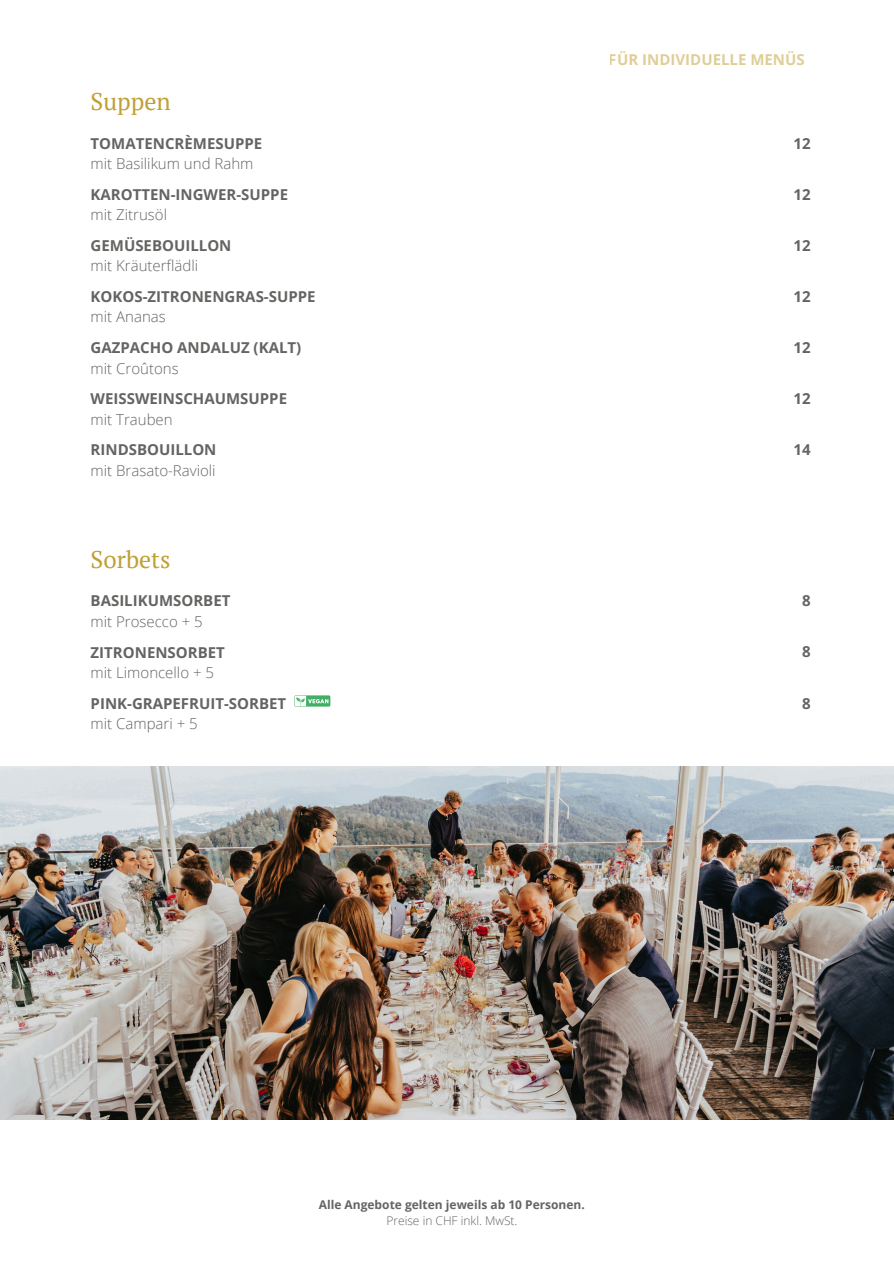
<style>
.page{position:relative;width:894px;height:1264px;background:#fff}
.page>*{position:absolute;margin:0;border:0;box-sizing:border-box;transform-origin:0 0}
.t1{font:24px "PT Serif";color:#c1a034}
.t2{font:700 15px "Open Sans";color:#646462}
.t3{font:300 15px "Open Sans";color:#646462}
.t4{font:700 15px "Open Sans";color:#c1a034}
.t5{font:700 12px "Open Sans";color:#646462}
.t6{font:300 12px "Open Sans";color:#646462}
</style>
<div class="page">
<svg style="left:294px;top:695px;width:36px;height:11px"></svg>
<img style="left:0;top:766px;width:893px;height:353px">
<p class="t4" style="left:608px;top:49px;width:197px">FÜR INDIVIDUELLE MENÜS</p>
<h1 class="t1" style="left:91px;top:85px;width:82px">Suppen</h1>
<p class="t2" style="left:91px;top:133px;width:173px">TOMATENCRÈMESUPPE</p>
<p class="t3" style="left:91px;top:153px;width:164px">mit Basilikum und Rahm</p>
<p class="t2" style="left:793px;top:133px;width:19px">12</p>
<p class="t2" style="left:91px;top:184px;width:199px">KAROTTEN-INGWER-SUPPE</p>
<p class="t3" style="left:91px;top:204px;width:78px">mit Zitrusöl</p>
<p class="t2" style="left:793px;top:184px;width:19px">12</p>
<p class="t2" style="left:91px;top:235px;width:142px">GEMÜSEBOUILLON</p>
<p class="t3" style="left:91px;top:255px;width:109px">mit Kräuterflädli</p>
<p class="t2" style="left:793px;top:235px;width:19px">12</p>
<p class="t2" style="left:91px;top:286px;width:226px">KOKOS-ZITRONENGRAS-SUPPE</p>
<p class="t3" style="left:91px;top:306px;width:77px">mit Ananas</p>
<p class="t2" style="left:793px;top:286px;width:19px">12</p>
<p class="t2" style="left:91px;top:337px;width:212px">GAZPACHO ANDALUZ (KALT)</p>
<p class="t3" style="left:91px;top:357px;width:89px">mit Croûtons</p>
<p class="t2" style="left:793px;top:337px;width:19px">12</p>
<p class="t2" style="left:91px;top:388px;width:198px">WEISSWEINSCHAUMSUPPE</p>
<p class="t3" style="left:91px;top:408px;width:84px">mit Trauben</p>
<p class="t2" style="left:793px;top:388px;width:19px">12</p>
<p class="t2" style="left:91px;top:439px;width:127px">RINDSBOUILLON</p>
<p class="t3" style="left:91px;top:459px;width:126px">mit Brasato-Ravioli</p>
<p class="t2" style="left:793px;top:439px;width:19px">14</p>
<p class="t1" style="left:91px;top:542px;width:81px">Sorbets</p>
<p class="t2" style="left:91px;top:590px;width:141px">BASILIKUMSORBET</p>
<p class="t3" style="left:91px;top:610px;width:114px">mit Prosecco + 5</p>
<p class="t2" style="left:802px;top:590px;width:10px">8</p>
<p class="t2" style="left:91px;top:641px;width:136px">ZITRONENSORBET</p>
<p class="t3" style="left:91px;top:661px;width:125px">mit Limoncello + 5</p>
<h1 class="t2" style="left:802px;top:641px;width:10px">8</h1>
<p class="t2" style="left:91px;top:692px;width:197px">PINK-GRAPEFRUIT-SORBET</p>
<p class="t3" style="left:91px;top:713px;width:109px">mit Campari + 5</p>
<h2 class="t2" style="left:802px;top:692px;width:10px">8</h2>
<p class="t5" style="left:319px;top:1195px;width:267px">Alle Angebote gelten jeweils ab 10 Personen.</p>
<p class="t6" style="left:386px;top:1211px;width:132px">Preise in CHF inkl. MwSt.</p>
</div>
